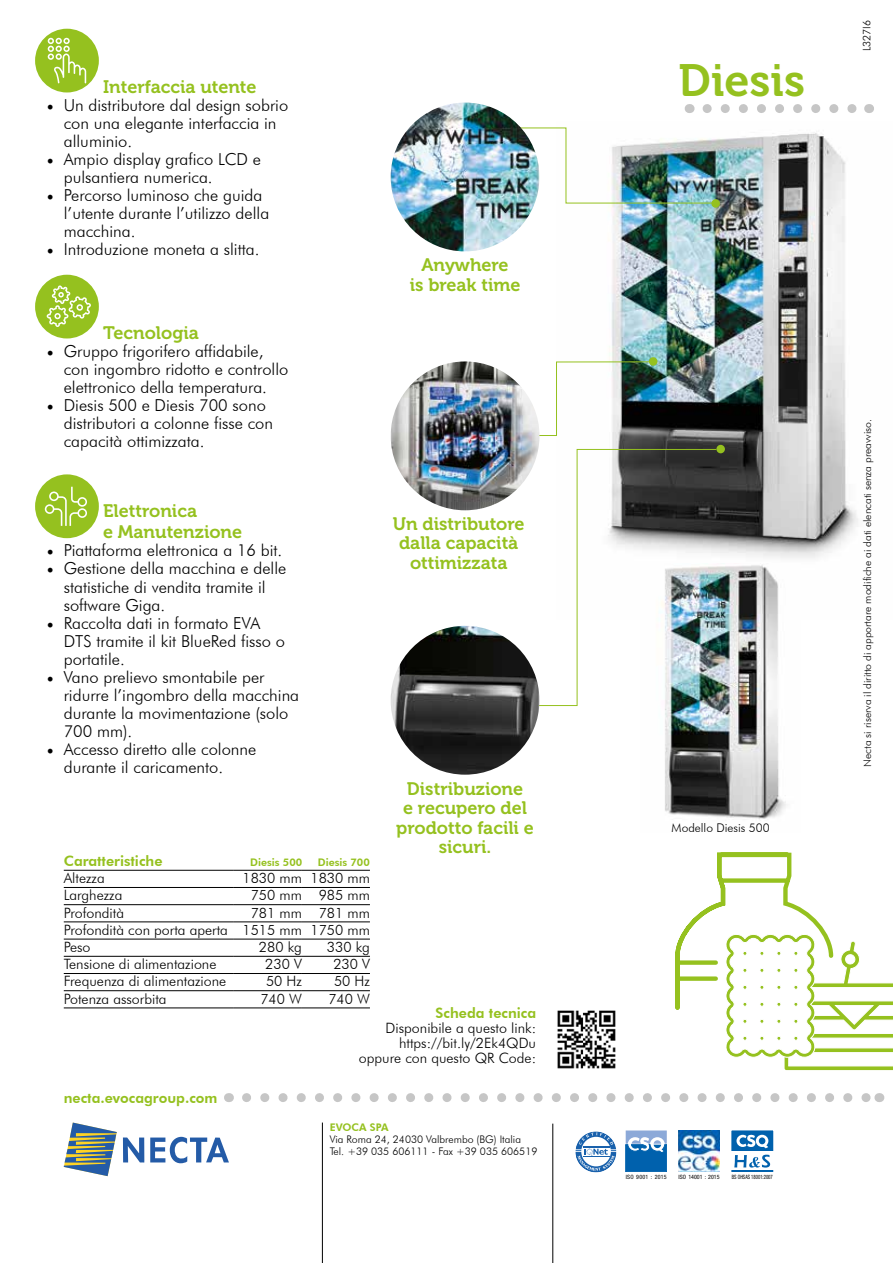
<style>
.page{position:relative;width:893px;height:1263px;background:#fff}
.page>*{position:absolute;margin:0;border:0;box-sizing:border-box;transform-origin:0 0}
.t1{font:45px "Museo 700";color:#95c11f}
.t2{font:18px/19.5px "Museo 700";color:#95c11f;text-align:center}
.t3{font:300 16.5px/18px "Futura BT";color:#000}
.t4{font:300 14.25px/15px "Futura BT";color:#000;text-align:right}
.t5{font:800 14.25px "Futura BT";color:#95c11f}
.t6{font:300 12px "Futura BT";color:#000}
.t7{font:300 10.5px/12px "Futura BT";color:#000}
.t8{font:800 10.5px "Futura BT";color:#95c11f}
.t9{font:condensed 5.85px "Helvetica Neue LT Std";letter-spacing:.005em;color:#000;scale:.8 1}
.t10{font:condensed 5.85px "Helvetica Neue LT Std";letter-spacing:.005em;color:#000}
.t11{font:condensed 5.85px "Helvetica Neue LT Std";letter-spacing:.04em;color:#000}
.s1{font-family:"Minion Pro";font-weight:400;font-size:18px}
</style>
<div class="page">
<svg style="left:247px;top:1093px;width:623px;height:9px"></svg>
<hr style="left:553px;top:1123px;width:1px;height:140px;background:#000">
<hr style="left:322px;top:1122px;width:1px;height:141px;background:#000">
<svg style="left:678px;top:1130px;width:42px;height:42px"></svg>
<img style="left:679px;top:1130px;width:41px;height:41px">
<svg style="left:625px;top:1130px;width:42px;height:42px"></svg>
<svg style="left:626px;top:1130px;width:41px;height:41px;background:#4d8dc5"></svg>
<svg style="left:576px;top:1132px;width:39px;height:39px"></svg>
<div style="left:574px;top:1130px;width:43px;height:43px;border:1px solid #fff;border-radius:50%"></div>
<div style="left:731px;top:1130px;width:42px;height:21px;background:#0061ad"></div>
<svg style="left:736px;top:1134px;width:32px;height:14px"></svg>
<hr style="left:731px;top:1170px;width:42px;height:2px;background:#0061ad">
<svg style="left:734px;top:1155px;width:36px;height:12px"></svg>
<div style="left:730px;top:1129px;width:45px;height:52px;border:2px solid #fff"></div>
<svg style="left:64px;top:1122px;width:53px;height:54px"></svg>
<svg style="left:123px;top:1137px;width:106px;height:26px"></svg>
<img style="left:557px;top:1010px;width:59px;height:59px">
<svg style="left:707px;top:104px;width:150px;height:9px"></svg>
<svg style="left:675px;top:852px;width:218px;height:219px"></svg>
<img style="left:577px;top:133px;width:281px;height:425px">
<img style="left:520px;top:127px;width:196px;height:77px">
<svg style="left:490px;top:361px;width:164px;height:75px"></svg>
<svg style="left:491px;top:449px;width:226px;height:257px"></svg>
<div style="left:649px;top:357px;width:8px;height:9px;background:#95c11f;border-radius:50%"></div>
<img style="left:391px;top:103px;width:148px;height:148px;border-radius:74px">
<img style="left:391px;top:361px;width:148px;height:149px;border-radius:74px">
<div style="left:711px;top:199px;width:9px;height:9px;background:#95c11f;border-radius:50%"></div>
<div style="left:716px;top:445px;width:9px;height:8px;background:#95c11f;border-radius:50%"></div>
<img style="left:391px;top:626px;width:148px;height:149px;border-radius:74px">
<img style="left:641px;top:563px;width:145px;height:257px">
<hr style="left:64px;top:887px;width:170px;height:1px;background:#000">
<hr style="left:234px;top:887px;width:68px;height:1px;background:#000">
<hr style="left:302px;top:887px;width:68px;height:1px;background:#000">
<hr style="left:64px;top:904px;width:170px;height:1px;background:#000">
<hr style="left:234px;top:904px;width:68px;height:1px;background:#000">
<hr style="left:302px;top:904px;width:68px;height:1px;background:#000">
<hr style="left:64px;top:922px;width:170px;height:1px;background:#000">
<hr style="left:234px;top:922px;width:68px;height:1px;background:#000">
<hr style="left:302px;top:922px;width:68px;height:1px;background:#000">
<hr style="left:64px;top:939px;width:170px;height:1px;background:#000">
<hr style="left:234px;top:939px;width:68px;height:1px;background:#000">
<hr style="left:302px;top:939px;width:68px;height:1px;background:#000">
<hr style="left:64px;top:956px;width:170px;height:1px;background:#000">
<hr style="left:234px;top:956px;width:68px;height:1px;background:#000">
<hr style="left:302px;top:956px;width:68px;height:1px;background:#000">
<hr style="left:64px;top:973px;width:170px;height:1px;background:#000">
<hr style="left:234px;top:973px;width:68px;height:1px;background:#000">
<hr style="left:302px;top:973px;width:68px;height:1px;background:#000">
<hr style="left:64px;top:990px;width:170px;height:1px;background:#000">
<hr style="left:234px;top:990px;width:68px;height:1px;background:#000">
<hr style="left:302px;top:990px;width:68px;height:1px;background:#000">
<hr style="left:64px;top:1008px;width:170px;height:1px;background:#000">
<hr style="left:234px;top:1008px;width:68px;height:1px;background:#000">
<hr style="left:302px;top:1008px;width:68px;height:1px;background:#000">
<hr style="left:64px;top:870px;width:170px;height:1px;background:#000">
<hr style="left:234px;top:870px;width:68px;height:1px;background:#000">
<hr style="left:302px;top:870px;width:68px;height:1px;background:#000">
<div style="left:35px;top:275px;width:64px;height:63px;background:#95c11f;border-radius:50%"></div>
<svg style="left:47px;top:285px;width:44px;height:42px"></svg>
<div style="left:35px;top:474px;width:64px;height:64px;background:#95c11f;border-radius:50%"></div>
<svg style="left:45px;top:487px;width:42px;height:39px"></svg>
<div style="left:35px;top:29px;width:64px;height:63px;background:#95c11f;border-radius:50%"></div>
<svg style="left:48px;top:38px;width:38px;height:45px"></svg>
<p class="t2" style="left:103px;top:77px;width:155px">Interfaccia utente</p>
<p class="t3" style="left:64px;top:96px;width:226px;text-indent:-17px"><span class="s1">•</span> Un distributore dal design sobrio con una elegante interfaccia in alluminio.</p>
<p class="t3" style="left:64px;top:150px;width:199px;text-indent:-17px"><span class="s1">•</span> Ampio display grafico LCD e pulsantiera numerica.</p>
<p class="t3" style="left:64px;top:186px;width:207px;text-indent:-17px"><span class="s1">•</span> Percorso luminoso che guida l’utente durante l’utilizzo della macchina.</p>
<p class="t3" style="left:47px;top:240px;width:214px"><span class="s1">•</span> Introduzione moneta a slitta.</p>
<p class="t2" style="left:103px;top:323px;width:97px">Tecnologia</p>
<p class="t3" style="left:64px;top:342px;width:226px;text-indent:-17px"><span class="s1">•</span> Gruppo frigorifero affidabile, con ingombro ridotto e controllo elettronico della temperatura.</p>
<p class="t3" style="left:64px;top:396px;width:211px;text-indent:-17px"><span class="s1">•</span> Diesis 500 e Diesis 700 sono distributori a colonne fisse con capacità ottimizzata.</p>
<p class="t2" style="left:103px;top:500px;width:141px;line-height:21.6px;text-align:left">Elettronica<br>e Manutenzione</p>
<p class="t3" style="left:47px;top:541px;width:237px"><span class="s1">•</span> Piattaforma elettronica a 16 bit.</p>
<p class="t3" style="left:64px;top:559px;width:224px;text-indent:-17px"><span class="s1">•</span> Gestione della macchina e delle statistiche di vendita tramite il software Giga.</p>
<p class="t3" style="left:64px;top:613px;width:223px;text-indent:-17px"><span class="s1">•</span> Raccolta dati in formato EVA<br>DTS tramite il kit BlueRed fisso o portatile.</p>
<p class="t3" style="left:64px;top:667px;width:237px;text-indent:-17px"><span class="s1">•</span> Vano prelievo smontabile per ridurre l’ingombro della macchina durante la movimentazione (solo<br>700 mm).</p>
<p class="t3" style="left:64px;top:739px;width:194px;text-indent:-17px"><span class="s1">•</span> Accesso diretto alle colonne durante il caricamento.</p>
<p class="t5" style="left:64px;top:852px;width:100px">Caratteristiche</p>
<p class="t8" style="left:250px;top:856px;width:54px">Diesis 500</p>
<p class="t8" style="left:318px;top:856px;width:54px">Diesis 700</p>
<p class="t4" style="left:64px;top:870px;width:42px">Altezza</p>
<p class="t4" style="left:242px;top:870px;width:129px">1830 mm 1830 mm</p>
<p class="t4" style="left:64px;top:888px;width:60px">Larghezza</p>
<p class="t4" style="left:251px;top:888px;width:121px">750 mm 985 mm</p>
<p class="t4" style="left:64px;top:905px;width:62px">Profondità</p>
<p class="t4" style="left:64px;top:904px;width:308px;line-height:17.2px;text-align:justify;text-indent:187px">781 mm 781 mm Profondità con porta aperta 1515 mm 1750 mm Peso</p>
<p class="t4" style="left:259px;top:939px;width:44px">280 kg</p>
<p class="t4" style="left:327px;top:939px;width:44px">330 kg</p>
<p class="t4" style="left:64px;top:956px;width:154px">Tensione di alimentazione</p>
<p class="t4" style="left:265px;top:956px;width:38px">230 V</p>
<p class="t4" style="left:333px;top:956px;width:38px">230 V</p>
<p class="t4" style="left:64px;top:974px;width:164px">Frequenza di alimentazione</p>
<p class="t4" style="left:266px;top:974px;width:37px">50 Hz</p>
<p class="t4" style="left:334px;top:974px;width:37px">50 Hz</p>
<p class="t4" style="left:64px;top:991px;width:104px">Potenza assorbita</p>
<p class="t4" style="left:260px;top:991px;width:43px">740 W</p>
<p class="t4" style="left:328px;top:991px;width:43px">740 W</p>
<p class="t2" style="left:410px;top:256px;width:112px">Anywhere<br>is break time</p>
<p class="t2" style="left:393px;top:514px;width:133px">Un distributore dalla capacità ottimizzata</p>
<p class="t2" style="left:396px;top:779px;width:139px">Distribuzione<br>e recupero del prodotto facili e sicuri.</p>
<p class="t5" style="left:64px;top:1089px;width:155px">necta.evocagroup.com</p>
<p class="t5" style="left:436px;top:1004px;width:102px">Scheda tecnica</p>
<p class="t4" style="left:359px;top:1020px;width:179px">Disponibile a questo link: https://bit.ly/2Ek4QDu oppure con questo QR Code:</p>
<p class="t8" style="left:330px;top:1120px;width:60px">EVOCA SPA</p>
<p class="t7" style="left:330px;top:1133px;width:209px">Via Roma 24, 24030 Valbrembo (BG) Italia<br>Tel. +39 035 606111 - Fax +39 035 606519</p>
<h1 class="t1" style="left:678px;top:55px;width:128px">Diesis</h1>
<p class="t7" style="left:860px;top:51px;width:33px;rotate:-90deg">L327I6</p>
<p class="t6" style="left:672px;top:820px;width:100px">Modello Diesis 500</p>
<p class="t7" style="left:861px;top:767px;width:349px;rotate:-90deg">Necta si riserva il diritto di apportare modifiche ai dati elencati senza preavviso.</p>
<p class="t11" style="left:626px;top:1173px;width:43px">ISO 9001 : 2015</p>
<p class="t10" style="left:679px;top:1173px;width:42px">ISO 14001 : 2015</p>
<p class="t9" style="left:732px;top:1173px;width:53px">BS OHSAS 18001:2007</p>
</div>
